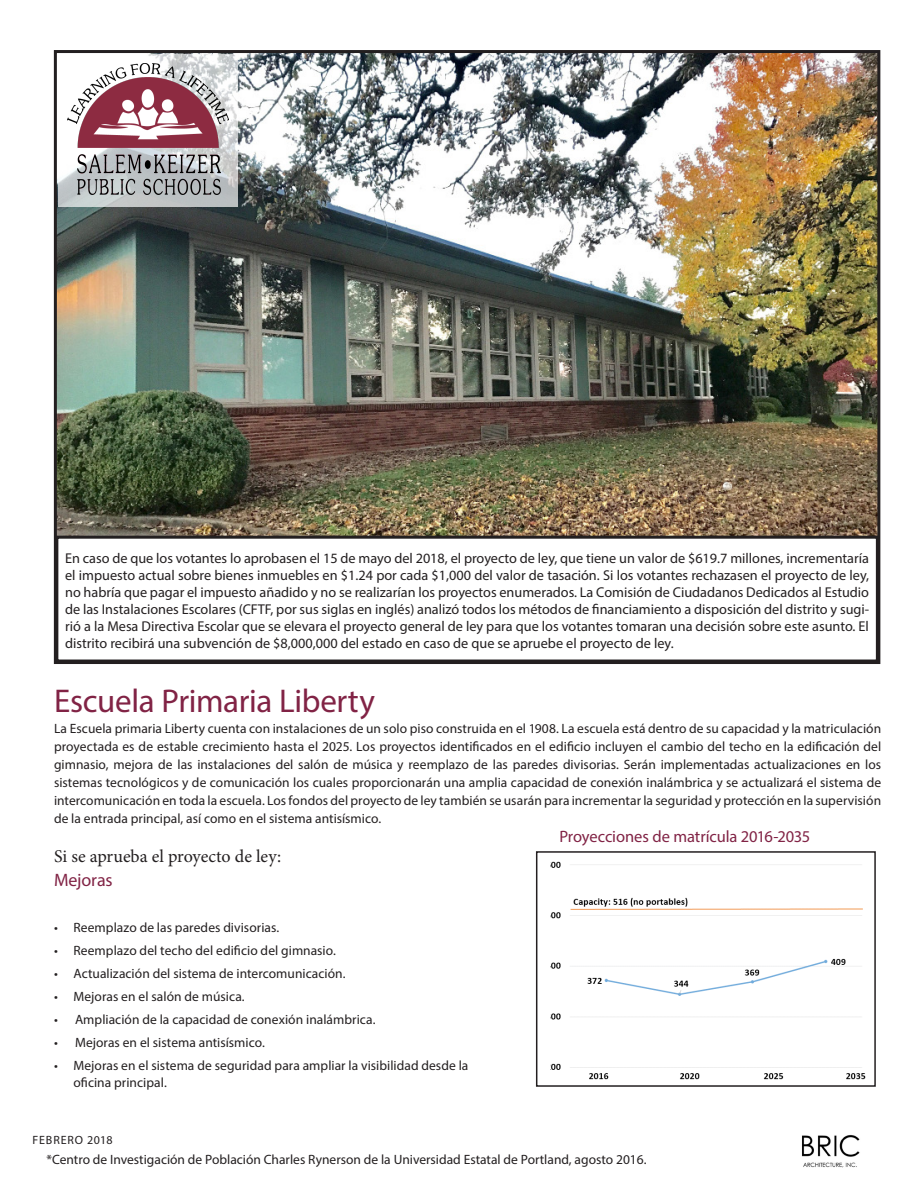
<style>
.page{position:relative;width:918px;height:1188px;background:#fff}
.page>*{position:absolute;margin:0;border:0;box-sizing:border-box;transform-origin:0 0}
.P_Body_1a_-_Roman_10{font:33px "Myriad Pro";letter-spacing:-.01em;color:#812345}
.P_Table_Body_Copy_2b{font:18px "Minion Pro";letter-spacing:-.005em;color:#231f20}
.P_Table_Body_Copy_2b-2{font:18px "Myriad Pro";letter-spacing:-.005em;color:#812345}
.P_Table_Body_Copy_2b-3{font:16.5px "Myriad Pro";letter-spacing:-.005em;color:#812345}
.t1{font:14.25px/17.1px "Myriad Pro";color:#231f20;text-align:justify}
.P_Body_1a_-_Roman_9{font:13.5px/18px "Myriad Pro";color:#231f20}
.t2{font:12px "Myriad Pro";letter-spacing:.07em;color:#231f20}
</style>
<div class="page">
<div style="left:536px;top:851px;width:340px;height:236px;border:2px solid #231f20"></div>
<img style="left:550px;top:861px;width:316px;height:219px">
<img style="left:58px;top:54px;width:818px;height:482px">
<div style="left:55px;top:536px;width:824px;height:127px;border:3px solid #231f20"></div>
<svg style="left:58px;top:55px;width:180px;height:152px"></svg>
<img style="left:67px;top:63px;width:162px;height:132px">
<img style="left:802px;top:1135px;width:58px;height:32px">
<p class="t1" style="left:65px;top:549px;width:806px">En caso de que los votantes lo aprobasen el 15 de mayo del 2018, el proyecto de ley, que tiene un valor de $619.7 millones, incrementaría el impuesto actual sobre bienes inmuebles en $1.24 por cada $1,000 del valor de tasación. Si los votantes rechazasen el proyecto de ley, no habría que pagar el impuesto añadido y no se realizarían los proyectos enumerados. La Comisión de Ciudadanos Dedicados al Estudio de las Instalaciones Escolares (CFTF, por sus siglas en inglés) analizó todos los métodos de financiamiento a disposición del distrito y sugi&shy;rió a la Mesa Directiva Escolar que se elevara el proyecto general de ley para que los votantes tomaran una decisión sobre este asunto. El distrito recibirá una subvención de $8,000,000 del estado en caso de que se apruebe el proyecto de ley.</p>
<p class="P_Body_1a_-_Roman_10" style="left:54px;top:680px;width:323px">Escuela Primaria Liberty</p>
<p class="P_Body_1a_-_Roman_9" style="left:54px;top:719px;width:829px;text-align:justify">La Escuela primaria Liberty cuenta con instalaciones de un solo piso construida en el 1908. La escuela está dentro de su capacidad y la matriculación proyectada es de estable crecimiento hasta el 2025. Los proyectos identificados en el edificio incluyen el cambio del techo en la edificación del gimnasio, mejora de las instalaciones del salón de música y reemplazo de las paredes divisorias. Serán implementadas actualizaciones en los sistemas tecnológicos y de comunicación los cuales proporcionarán una amplia capacidad de conexión inalámbrica y se actualizará el sistema de intercomunicación en toda la escuela. Los fondos del proyecto de ley también se usarán para incrementar la seguridad y protección en la supervisión de la entrada principal, así como en el sistema antisísmico.</p>
<p class="P_Table_Body_Copy_2b-3" style="left:559px;top:826px;width:253px">Proyecciones de matrícula 2016-2035</p>
<p class="P_Table_Body_Copy_2b" style="left:54px;top:844px;width:229px">Si se aprueba el proyecto de ley:</p>
<p class="P_Table_Body_Copy_2b-2" style="left:54px;top:869px;width:60px">Mejoras</p>
<p class="P_Body_1a_-_Roman_9" style="left:54px;top:918px;width:227px">• Reemplazo de las paredes divisorias.</p>
<p class="P_Body_1a_-_Roman_9" style="left:54px;top:941px;width:283px">• Reemplazo del techo del edificio del gimnasio.</p>
<p class="P_Body_1a_-_Roman_9" style="left:54px;top:964px;width:293px">• Actualización del sistema de intercomunicación.</p>
<p class="P_Body_1a_-_Roman_9" style="left:54px;top:987px;width:192px">• Mejoras en el salón de música.</p>
<p class="P_Body_1a_-_Roman_9" style="left:54px;top:1010px;width:323px">• Ampliación de la capacidad de conexión inalámbrica.</p>
<p class="P_Body_1a_-_Roman_9" style="left:54px;top:1033px;width:212px">• Mejoras en el sistema antisísmico.</p>
<p class="P_Body_1a_-_Roman_9" style="left:74px;top:1057px;width:396px;line-height:16.5px;text-indent:-20px">• Mejoras en el sistema de seguridad para ampliar la visibilidad desde la oficina principal.</p>
<p class="t2" style="left:33px;top:1132px;width:82px">FEBRERO 2018</p>
<p class="P_Body_1a_-_Roman_9" style="left:46px;top:1150px;width:602px">*Centro de Investigación de Población Charles Rynerson de la Universidad Estatal de Portland, agosto 2016.</p>
</div>
